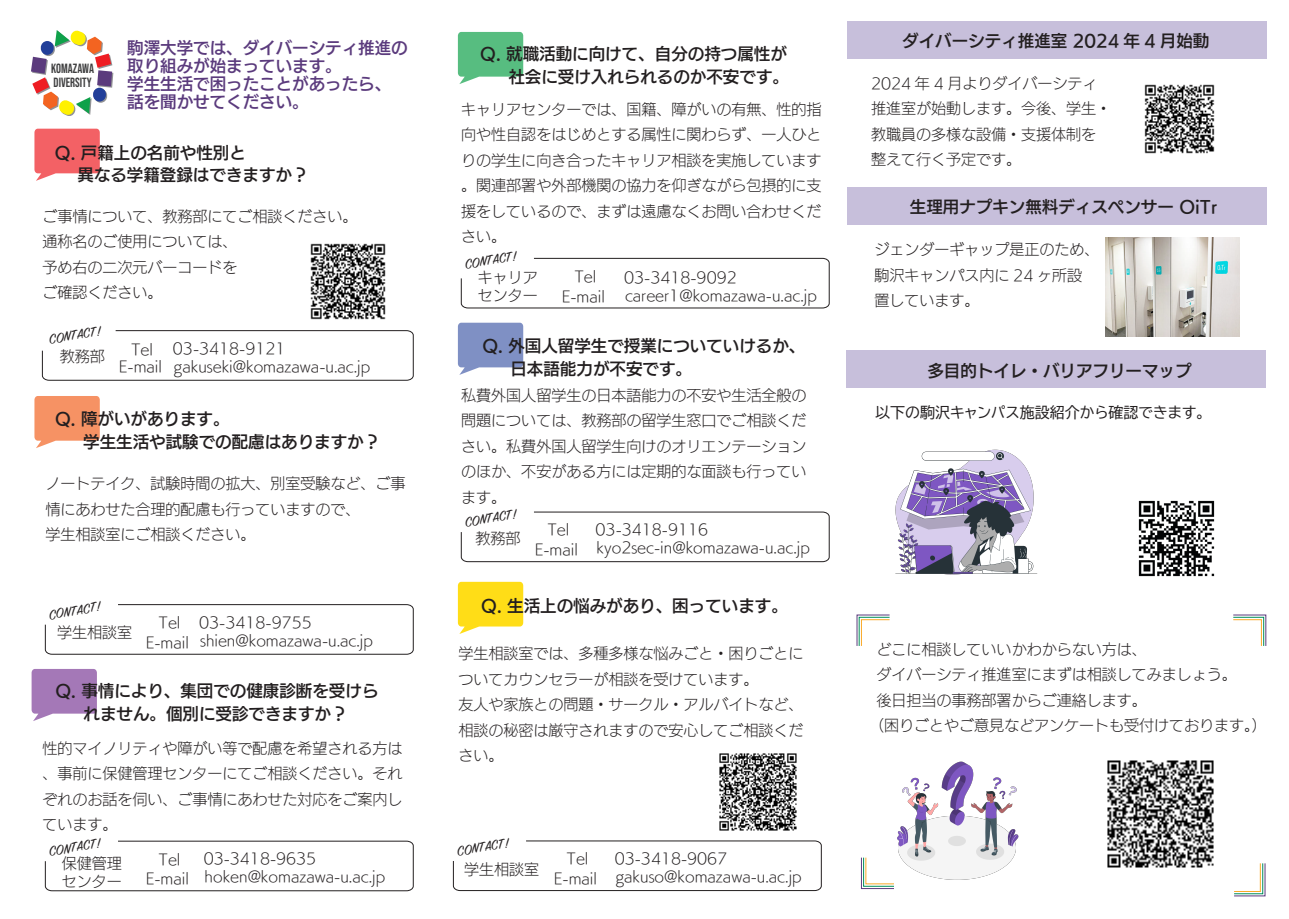
<style>
.page{position:relative;width:1289px;height:919px;background:#fff}
.page>*{position:absolute;margin:0;border:0;box-sizing:border-box;transform-origin:0 0}
.t1{font:16.5px/22.5px "UD Kakugo Large Pr 6 N DB";color:#231f20}
.t2{font:16.5px/18px "UD Kakugo Large Pr 6 N DB";color:#5b3b7d}
.t3{font:15px/25.5px "UD Kakugo Large Pr 6 N L";color:#231f20}
.t4{font:15px "Sign Painter House Script";color:#231f20}
.t5{font:15px "BIZ UDP Gothic";color:#231f20}
.t6{font:13.35px/14.1px "Bebas Neue";color:#3e3e3f;scale:.93 1}
</style>
<div class="page">
<div style="left:846px;top:350px;width:419px;height:38px;background:#c7bfdb"></div>
<svg style="left:32px;top:669px;width:65px;height:52px;background:#af89c0"></svg>
<svg style="left:34px;top:396px;width:66px;height:52px;background:#f7a079"></svg>
<svg style="left:34px;top:129px;width:66px;height:52px;background:#f4777a"></svg>
<svg style="left:458px;top:581px;width:65px;height:53px;background:#ffe138"></svg>
<svg style="left:458px;top:32px;width:65px;height:52px;background:#6cc590"></svg>
<svg style="left:458px;top:323px;width:65px;height:52px;background:#8f9ecb"></svg>
<img style="left:895px;top:449px;width:143px;height:126px">
<svg style="left:1233px;top:614px;width:33px;height:32px"></svg>
<svg style="left:1234px;top:863px;width:31px;height:33px"></svg>
<svg style="left:861px;top:857px;width:33px;height:32px"></svg>
<svg style="left:856px;top:614px;width:34px;height:32px"></svg>
<svg style="left:42px;top:330px;width:372px;height:51px"></svg>
<svg style="left:45px;top:604px;width:369px;height:51px"></svg>
<svg style="left:460px;top:257px;width:370px;height:52px"></svg>
<svg style="left:45px;top:840px;width:369px;height:51px"></svg>
<svg style="left:460px;top:511px;width:370px;height:51px"></svg>
<svg style="left:452px;top:840px;width:370px;height:51px"></svg>
<img style="left:1105px;top:238px;width:134px;height:98px">
<div style="left:847px;top:21px;width:418px;height:38px;background:#c7bfdb"></div>
<div style="left:847px;top:187px;width:419px;height:38px;background:#c7bfdb"></div>
<svg style="left:31px;top:30px;width:82px;height:86px"></svg>
<img style="left:310px;top:243px;width:76px;height:77px">
<img style="left:719px;top:753px;width:78px;height:78px">
<img style="left:1144px;top:84px;width:71px;height:70px">
<img style="left:1107px;top:760px;width:107px;height:108px">
<img style="left:892px;top:761px;width:127px;height:124px">
<img style="left:1138px;top:500px;width:77px;height:77px">
<p class="t6" style="left:51px;top:62px;width:48px">KOMAZAWA<br>DIVERSITY</p>
<p class="t2" style="left:127px;top:39px;width:282px">駒澤大学では、ダイバーシティ推進の取り組みが始まっています。<br>学生生活で困ったことがあったら、話を聞かせてください。</p>
<p class="t1" style="left:77px;top:142px;width:232px;text-indent:-22px">Q. 戸籍上の名前や性別と<br>異なる学籍登録はできますか？</p>
<p class="t3" style="left:42px;top:204px;width:316px">ご事情について、教務部にてご相談ください。通称名のご使用については、<br>予め右の二次元バーコードを<br>ご確認ください。</p>
<p class="t4" style="left:47px;top:330px;width:54px;rotate:-10deg">CONTACT!</p>
<p class="t3" style="left:60px;top:344px;width:46px">教務部</p>
<p class="t3" style="left:119px;top:341px;width:45px;line-height:17px;text-align:center">Tel<br>E-mail</p>
<p class="t3" style="left:173px;top:340px;width:199px;line-height:18px">03-3418-9121 gakuseki@komazawa-u.ac.jp</p>
<p class="t1" style="left:83px;top:408px;width:298px;text-indent:-28px">Q. 障がいがあります。<br>学生生活や試験での配慮はありますか？</p>
<p class="t3" style="left:45px;top:471px;width:362px">ノートテイク、試験時間の拡大、別室受験など、ご事情にあわせた合理的配慮も行っていますので、<br>学生相談室にご相談ください。</p>
<p class="t4" style="left:47px;top:606px;width:54px;rotate:-10deg">CONTACT!</p>
<p class="t3" style="left:57px;top:620px;width:76px">学生相談室</p>
<p class="t3" style="left:146px;top:613px;width:45px;line-height:19.8px;text-align:center">Tel<br>E-mail</p>
<p class="t3" style="left:199px;top:613px;width:175px;line-height:18.3px">03-3418-9755 shien@komazawa-u.ac.jp</p>
<p class="t1" style="left:55px;top:680px;width:324px;text-align:center">Q. 事情により、集団での健康診断を受けられません。個別に受診できますか？</p>
<p class="t3" style="left:42px;top:735px;width:362px;text-align:justify">性的マイノリティや障がい等で配慮を希望される方は、事前に保健管理センターにてご相談ください。それぞれのお話を伺い、ご事情にあわせた対応をご案内しています。</p>
<p class="t4" style="left:47px;top:842px;width:54px;rotate:-10deg">CONTACT!</p>
<p class="t3" style="left:62px;top:854px;width:61px;line-height:18px">保健管理センター</p>
<p class="t3" style="left:146px;top:849px;width:45px;line-height:19.8px;text-align:center">Tel<br>E-mail</p>
<p class="t3" style="left:204px;top:849px;width:183px;line-height:18.3px">03-3418-9635 hoken@komazawa-u.ac.jp</p>
<p class="t1" style="left:480px;top:43px;width:310px;text-align:right">Q. 就職活動に向けて、自分の持つ属性が社会に受け入れられるのか不安です。</p>
<p class="t3" style="left:461px;top:97px;width:361px;text-align:justify">キャリアセンターでは、国籍、障がいの有無、性的指向や性自認をはじめとする属性に関わらず、一人ひとりの学生に向き合ったキャリア相談を実施しています。関連部署や外部機関の協力を仰ぎながら包摂的に支援をしているので、まずは遠慮なくお問い合わせください。</p>
<p class="t4" style="left:463px;top:255px;width:54px;rotate:-10deg">CONTACT!</p>
<p class="t3" style="left:478px;top:269px;width:61px;line-height:18px">キャリアセンター</p>
<p class="t3" style="left:562px;top:267px;width:45px;line-height:19.8px;text-align:center">Tel<br>E-mail</p>
<p class="t3" style="left:624px;top:268px;width:194px;line-height:18.3px">03-3418-9092 career1@komazawa-u.ac.jp</p>
<p class="t1" style="left:510px;top:335px;width:296px;text-indent:-28px">Q. 外国人留学生で授業についていけるか、日本語能力が不安です。</p>
<p class="t3" style="left:461px;top:382px;width:346px;text-align:justify">私費外国人留学生の日本語能力の不安や生活全般の問題については、教務部の留学生窓口でご相談ください。私費外国人留学生向けのオリエンテーションのほか、不安がある方には定期的な面談も行っています。</p>
<p class="t4" style="left:463px;top:513px;width:54px;rotate:-10deg">CONTACT!</p>
<p class="t3" style="left:475px;top:526px;width:46px">教務部</p>
<p class="t3" style="left:535px;top:520px;width:45px;line-height:19.8px;text-align:center">Tel<br>E-mail</p>
<p class="t3" style="left:595px;top:520px;width:216px;line-height:18.3px">03-3418-9116 kyo2sec-in@komazawa-u.ac.jp</p>
<p class="t1" style="left:481px;top:594px;width:308px">Q. 生活上の悩みがあり、困っています。</p>
<p class="t3" style="left:458px;top:641px;width:346px">学生相談室では、多種多様な悩みごと・困りごとについてカウンセラーが相談を受けています。<br>友人や家族との問題・サークル・アルバイトなど、相談の秘密は厳守されますので安心してご相談ください。</p>
<p class="t4" style="left:455px;top:842px;width:54px;rotate:-10deg">CONTACT!</p>
<p class="t3" style="left:464px;top:856px;width:76px">学生相談室</p>
<p class="t3" style="left:554px;top:849px;width:45px;line-height:19.8px;text-align:center">Tel<br>E-mail</p>
<p class="t3" style="left:614px;top:849px;width:188px;line-height:18.3px">03-3418-9067 gakuso@komazawa-u.ac.jp</p>
<p class="t1" style="left:902px;top:30px;width:308px">ダイバーシティ推進室 2024 年 4 月始動</p>
<p class="t3" style="left:871px;top:71px;width:241px">2024 年 4 月よりダイバーシティ推進室が始動します。今後、学生・教職員の多様な設備・支援体制を整えて行く予定です。</p>
<p class="t1" style="left:909px;top:196px;width:309px">生理用ナプキン無料ディスペンサー OiTr</p>
<p class="t3" style="left:874px;top:237px;width:226px">ジェンダーギャップ是正のため、駒沢キャンパス内に 24 ヶ所設置しています。</p>
<p class="t1" style="left:927px;top:360px;width:265px">多目的トイレ・バリアフリーマップ</p>
<p class="t5" style="left:875px;top:405px;width:331px">以下の駒沢キャンパス施設紹介から確認できます。</p>
<p class="t3" style="left:876px;top:636px;width:271px">どこに相談していいかわからない方は、</p>
<p class="t3" style="left:876px;top:662px;width:361px">ダイバーシティ推進室にまずは相談してみましょう。</p>
<p class="t3" style="left:876px;top:687px;width:271px">後日担当の事務部署からご連絡します。</p>
<p class="t3" style="left:869px;top:713px;width:399px">（困りごとやご意見などアンケートも受付けております。）</p>
</div>
